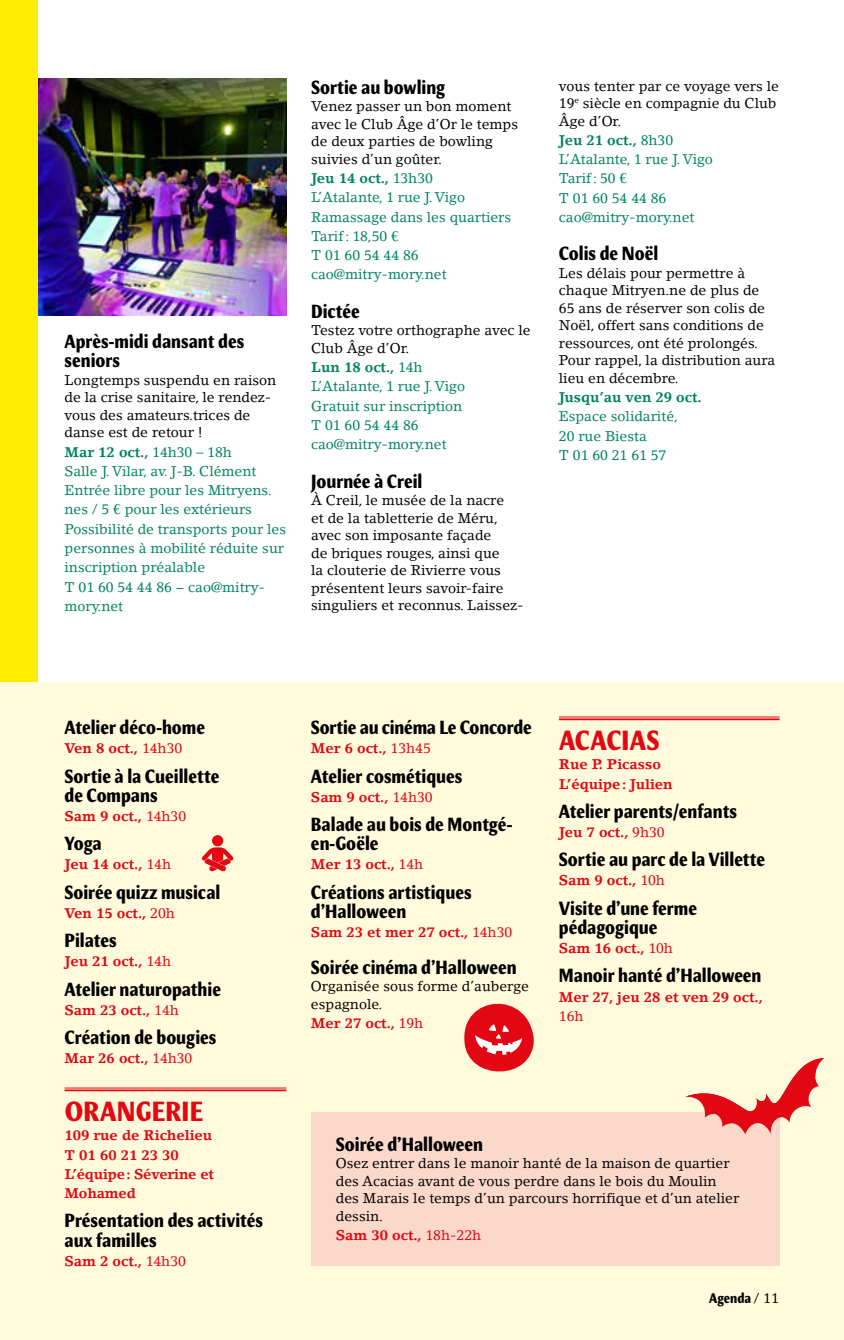
<style>
.page{position:relative;width:844px;height:1340px;background:#fff}
.page>*{position:absolute;margin:0;border:0;box-sizing:border-box;transform-origin:0 0}
.t1{font:700 condensed 28px "Meadow Pro";letter-spacing:.01em;color:#e30613}
.t2{font:700 condensed 19.25px/19.2px "Meadow Pro";color:#000}
.t3{font:14px/17.5px "Lino Letter";color:#000}
.t4{font:14px/19.2px "Lino Letter";color:#008360}
.t5{font:700 14px/19.2px "Lino Letter";color:#e30613}
.t6{font:700 14px "Lino Letter";color:#008360}
.t7{font:700 condensed 14px "Meadow Pro";color:#000}
.t8{font:14px "Lino Letter";color:#e30613}
.s1{font-weight:700}
.s2{font-weight:400}
.s3{font-family:"Lino Letter";font-weight:400;font-stretch:normal}
</style>
<div class="page">
<div style="left:0;top:0;width:37px;height:1339px;background:#ffed00"></div>
<div style="left:0;top:682px;width:843px;height:657px;background:#fffbdc"></div>
<svg style="left:464px;top:1003px;width:69px;height:69px"></svg>
<img style="left:39px;top:79px;width:247px;height:236px">
<hr style="left:64px;top:1087px;width:222px;height:1px;background:#e30613">
<hr style="left:64px;top:1089px;width:222px;height:2px;background:#e30613">
<div style="left:311px;top:1111px;width:468px;height:154px;background:#fbd9ca"></div>
<hr style="left:558px;top:716px;width:221px;height:1px;background:#e30613">
<hr style="left:558px;top:718px;width:221px;height:2px;background:#e30613">
<div style="left:212px;top:835px;width:11px;height:11px;background:#e30613;border-radius:50%"></div>
<svg style="left:202px;top:847px;width:31px;height:24px"></svg>
<svg style="left:684px;top:1058px;width:139px;height:76px"></svg>
<h2 class="t2" style="left:64px;top:332px;width:181px">Après-midi dansant des seniors</h2>
<p class="t3" style="left:64px;top:371px;width:213px">Longtemps suspendu en raison de la crise sanitaire, le rendez&shy;vous des amateurs.trices de danse est de retour !</p>
<p class="t4" style="left:64px;top:442px;width:223px"><span class="s1">Mar 12 oct.,</span> 14h30 – 18h<br>Salle J. Vilar, av. J-B. Clément<br>Entrée libre pour les Mitryens. nes / 5 € pour les extérieurs<br>Possibilité de transports pour les personnes à mobilité réduite sur inscription préalable<br>T 01 60 54 44 86 − cao@mitry&shy;mory.net</p>
<h2 class="t2" style="left:311px;top:78px;width:136px">Sortie au bowling</h2>
<p class="t3" style="left:311px;top:98px;width:208px">Venez passer un bon moment avec le Club Âge d’Or le temps de deux parties de bowling suivies d’un goûter.</p>
<p class="t4" style="left:311px;top:168px;width:201px"><span class="s1">Jeu 14 oct.,</span> 13h30<br>L’Atalante, 1 rue J. Vigo<br>Ramassage dans les quartiers<br>Tarif: 18,50 €<br>T 01 60 54 44 86 cao@mitry-mory.net</p>
<h2 class="t2" style="left:311px;top:302px;width:50px">Dictée</h2>
<p class="t3" style="left:311px;top:322px;width:221px">Testez votre orthographe avec le<br>Club Âge d’Or.</p>
<p class="t4" style="left:311px;top:357px;width:155px"><span class="s1">Lun 18 oct.,</span> 14h<br>L’Atalante, 1 rue J. Vigo<br>Gratuit sur inscription<br>T 01 60 54 44 86 cao@mitry-mory.net</p>
<h2 class="t2" style="left:311px;top:471px;width:113px">Journée à Creil</h2>
<p class="t3" style="left:311px;top:491px;width:214px">À Creil, le musée de la nacre<br>et de la tabletterie de Méru, avec son imposante façade<br>de briques rouges, ainsi que<br>la clouterie de Rivierre vous présentent leurs savoir-faire singuliers et reconnus. Laissez-</p>
<p class="t3" style="left:558px;top:77px;width:221px">vous tenter par ce voyage vers le<br>19<sup>e</sup> siècle en compagnie du Club<br>Âge d’Or.</p>
<p class="t4" style="left:558px;top:130px;width:155px"><span class="s1">Jeu 21 oct.,</span> 8h30<br>L’Atalante, 1 rue J. Vigo<br>Tarif: 50 €<br>T 01 60 54 44 86 cao@mitry-mory.net</p>
<h2 class="t2" style="left:558px;top:244px;width:101px">Colis de Noël</h2>
<p class="t3" style="left:558px;top:264px;width:218px">Les délais pour permettre à chaque Mitryen.ne de plus de<br>65 ans de réserver son colis de<br>Noël, offert sans conditions de ressources, ont été prolongés.<br>Pour rappel, la distribution aura lieu en décembre.</p>
<p class="t6" style="left:558px;top:389px;width:144px">Jusqu’au ven 29 oct.</p>
<p class="t4" style="left:558px;top:407px;width:121px">Espace solidarité,<br>20 rue Biesta<br>T 01 60 21 61 57</p>
<h2 class="t2" style="left:64px;top:718px;width:142px">Atelier déco-home</h2>
<p class="t5" style="left:64px;top:738px;width:119px">Ven 8 oct., <span class="s2">14h30</span></p>
<h2 class="t2" style="left:64px;top:766px;width:156px">Sortie à la Cueillette de Compans</h2>
<p class="t5" style="left:64px;top:806px;width:123px">Sam 9 oct., <span class="s2">14h30</span></p>
<h2 class="t2" style="left:64px;top:834px;width:39px">Yoga</h2>
<p class="t5" style="left:64px;top:855px;width:108px">Jeu 14 oct., <span class="s2">14h</span></p>
<h2 class="t2" style="left:64px;top:882px;width:157px">Soirée quizz musical</h2>
<p class="t5" style="left:64px;top:903px;width:112px">Ven 15 oct., <span class="s2">20h</span></p>
<h2 class="t2" style="left:64px;top:930px;width:54px">Pilates</h2>
<p class="t5" style="left:64px;top:951px;width:108px">Jeu 21 oct., <span class="s2">14h</span></p>
<h2 class="t2" style="left:64px;top:979px;width:158px">Atelier naturopathie</h2>
<p class="t5" style="left:64px;top:1000px;width:116px">Sam 23 oct., <span class="s2">14h</span></p>
<h2 class="t2" style="left:64px;top:1027px;width:153px">Création de bougies</h2>
<p class="t5" style="left:64px;top:1048px;width:129px">Mar 26 oct., <span class="s2">14h30</span></p>
<h1 class="t1" style="left:65px;top:1094px;width:140px">ORANGERIE</h1>
<p class="t5" style="left:64px;top:1125px;width:151px">109 rue de Richelieu<br>T 01 60 21 23 30<br>L’équipe: Séverine et<br>Mohamed</p>
<h2 class="t2" style="left:64px;top:1210px;width:200px">Présentation des activités aux familles</h2>
<p class="t5" style="left:64px;top:1251px;width:123px">Sam 2 oct., <span class="s2">14h30</span></p>
<h2 class="t2" style="left:311px;top:718px;width:222px">Sortie au cinéma Le Concorde</h2>
<p class="t5" style="left:311px;top:738px;width:121px">Mer 6 oct., <span class="s2">13h45</span></p>
<h2 class="t2" style="left:311px;top:766px;width:153px">Atelier cosmétiques</h2>
<p class="t5" style="left:311px;top:787px;width:123px">Sam 9 oct., <span class="s2">14h30</span></p>
<h2 class="t2" style="left:311px;top:814px;width:203px">Balade au bois de Montgé&shy;en-Goële</h2>
<p class="t5" style="left:311px;top:855px;width:114px">Mer 13 oct., <span class="s2">14h</span></p>
<h2 class="t2" style="left:311px;top:882px;width:162px">Créations artistiques d’Halloween</h2>
<p class="t5" style="left:311px;top:922px;width:203px">Sam 23 et mer 27 oct., <span class="s2">14h30</span></p>
<h2 class="t2" style="left:311px;top:957px;width:207px">Soirée cinéma d’Halloween</h2>
<p class="t3" style="left:311px;top:977px;width:219px">Organisée sous forme d’auberge espagnole.</p>
<p class="t5" style="left:311px;top:1013px;width:114px">Mer 27 oct., <span class="s2">19h</span></p>
<h1 class="t1" style="left:559px;top:723px;width:102px">ACACIAS</h1>
<p class="t5" style="left:558px;top:754px;width:115px">Rue P. Picasso<br>L’équipe: Julien</p>
<h2 class="t2" style="left:558px;top:801px;width:180px">Atelier parents/enfants</h2>
<p class="t5" style="left:558px;top:822px;width:107px">Jeu 7 oct., <span class="s2">9h30</span></p>
<h2 class="t2" style="left:558px;top:850px;width:208px">Sortie au parc de la Villette</h2>
<p class="t5" style="left:558px;top:870px;width:108px">Sam 9 oct., <span class="s2">10h</span></p>
<h2 class="t2" style="left:558px;top:898px;width:140px">Visite d’une ferme pédagogique</h2>
<p class="t5" style="left:558px;top:938px;width:116px">Sam 16 oct., <span class="s2">10h</span></p>
<h2 class="t2" style="left:558px;top:966px;width:204px">Manoir hanté d’Halloween</h2>
<p class="t5" style="left:558px;top:987px;width:205px">Mer 27, jeu 28 et ven 29 oct.,</p>
<p class="t8" style="left:558px;top:1007px;width:26px">16h</p>
<h2 class="t2" style="left:336px;top:1134px;width:148px">Soirée d’Halloween</h2>
<p class="t3" style="left:336px;top:1154px;width:404px">Osez entrer dans le manoir hanté de la maison de quartier des Acacias avant de vous perdre dans le bois du Moulin des Marais le temps d’un parcours horrifique et d’un atelier dessin.</p>
<p class="t5" style="left:336px;top:1225px;width:147px">Sam 30 oct., <span class="s2">18h-22h</span></p>
<p class="t7" style="left:709px;top:1290px;width:71px">Agenda <span class="s3">/ 11</span></p>
</div>
